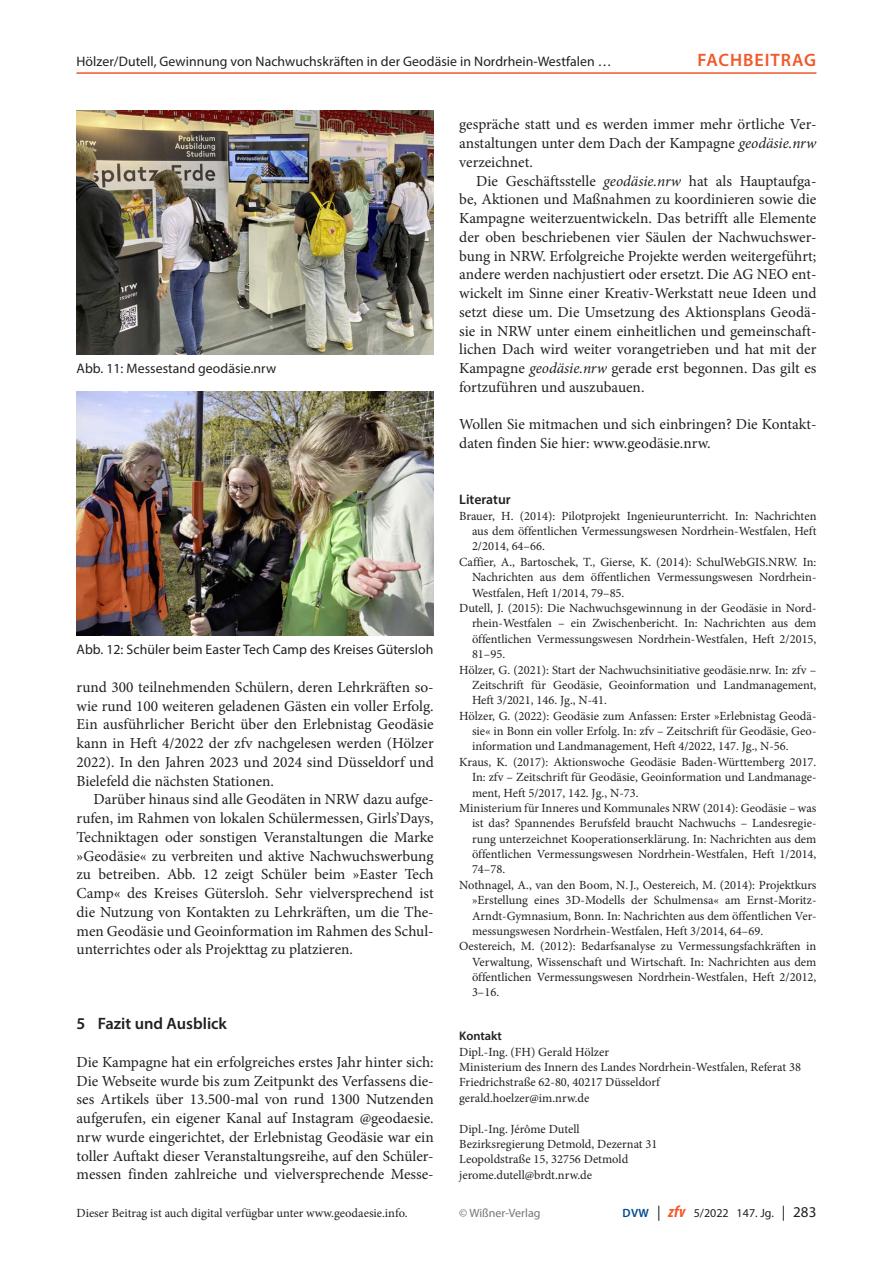
<style>
.page{position:relative;width:893px;height:1263px;background:#fff}
.page>*{position:absolute;margin:0;border:0;box-sizing:border-box;transform-origin:0 0}
.t1{font:600 18px "Myriad Pro";letter-spacing:.055em;color:#f15929}
._11_titel_1{font:600 16.5px "Myriad Pro";color:#231f20}
._01_normal{font:15.3px/18.8px "Minion Pro";color:#231f20;text-align:justify}
._01_normal_oEZ{font:15.3px/18.8px "Minion Pro";color:#231f20;text-align:justify}
._01_normal_oEZ_AA{font:15.3px/18.8px "Minion Pro";color:#231f20}
._05_abb{font:13.8px "Myriad Pro";letter-spacing:.005em;color:#231f20}
._04_literatur_titel{font:600 13.8px "Myriad Pro";color:#231f20}
._04_literatur{font:12.45px/15.3px "Minion Pro";color:#231f20;text-align:justify}
._71_kontakt{font:12.45px "Minion Pro";color:#231f20}
._46_geodaesie-info{font:12.45px "Minion Pro";color:#231f20}
._71_kontakt_titel{font:600 12.45px "Myriad Pro";letter-spacing:-.005em;color:#231f20}
.t2{font:12px "Myriad Pro";letter-spacing:.005em;color:#231f20}
.t3{font:12px "Myriad Pro";color:#757679}
.s1{font-style:italic}
.s2{font-weight:600;color:#014990}
.s3{font-size:15px}
.s4{font-weight:700;font-style:italic;font-stretch:condensed;font-size:16.5px;color:#f15929}
</style>
<div class="page">
<img style="left:77px;top:392px;width:357px;height:244px">
<img style="left:77px;top:111px;width:357px;height:243px">
<hr style="left:77px;top:72px;width:739px;height:2px;background:#f15929">
<p class="_05_abb" style="left:77px;top:53px;width:537px">Hölzer/Dutell, Gewinnung von Nachwuchskräften in der Geodäsie in Nordrhein-Westfalen …</p>
<h1 class="t1" style="left:698px;top:48px;width:118px">Fachbeitrag</h1>
<p class="_05_abb" style="left:77px;top:360px;width:201px">Abb. 11: Messestand geodäsie.nrw</p>
<p class="_05_abb" style="left:77px;top:641px;width:358px">Abb. 12: Schüler beim Easter Tech Camp des Kreises Gütersloh</p>
<p class="_01_normal" style="left:77px;top:678px;width:359px">rund 300 teilnehmenden Schülern, deren Lehrkräften so&shy;wie rund 100 weiteren geladenen Gästen ein voller Erfolg.<br>Ein ausführlicher Bericht über den Erlebnistag Geodäsie kann in Heft 4/2022 der zfv nachgelesen werden (Hölzer 2022). In den Jahren 2023 und 2024 sind Düsseldorf und Bielefeld die nächsten Stationen.</p>
<p class="_01_normal" style="left:77px;top:790px;width:359px;text-indent:17px">Darüber hinaus sind alle Geodäten in NRW dazu aufge&shy;rufen, im Rahmen von lokalen Schülermessen, Girls’Days, Techniktagen oder sonstigen Veranstaltungen die Marke »Geodäsie« zu verbreiten und aktive Nachwuchswerbung zu betreiben. Abb. 12 zeigt Schüler beim »Easter Tech Camp« des Kreises Gütersloh. Sehr vielversprechend ist die Nutzung von Kontakten zu Lehrkräften, um die The&shy;men Geodäsie und Geoinformation im Rahmen des Schul&shy;unterrichtes oder als Projekttag zu platzieren.</p>
<p class="_11_titel_1" style="left:77px;top:1013px;width:152px">5 Fazit und Ausblick</p>
<p class="_01_normal_oEZ" style="left:77px;top:1053px;width:359px">Die Kampagne hat ein erfolgreiches erstes Jahr hinter sich:<br>Die Webseite wurde bis zum Zeitpunkt des Verfassens die&shy;ses Artikels über 13.500‑mal von rund 1300 Nutzenden aufgerufen, ein eigener Kanal auf Instagram @geodaesie. nrw wurde eingerichtet, der Erlebnistag Geodäsie war ein toller Auftakt dieser Veranstaltungsreihe, auf den Schüler&shy;messen finden zahlreiche und vielversprechende Messe-</p>
<p class="_01_normal_oEZ" style="left:459px;top:115px;width:359px">gespräche statt und es werden immer mehr örtliche Ver&shy;anstaltungen unter dem Dach der Kampagne <span class="s1">geodäsie.nrw </span>verzeichnet.</p>
<p class="_01_normal" style="left:459px;top:171px;width:359px;text-indent:17px">Die Geschäftsstelle <span class="s1">geodäsie.nrw</span> hat als Hauptaufga&shy;be, Aktionen und Maßnahmen zu koordinieren sowie die Kampagne weiterzuentwickeln. Das betrifft alle Elemente der oben beschriebenen vier Säulen der Nachwuchswer&shy;bung in NRW. Erfolgreiche Projekte werden weitergeführt; andere werden nachjustiert oder ersetzt. Die AG NEO ent&shy;wickelt im Sinne einer Kreativ-Werkstatt neue Ideen und setzt diese um. Die Umsetzung des Aktionsplans Geodä&shy;sie in NRW unter einem einheitlichen und gemeinschaft&shy;lichen Dach wird weiter vorangetrieben und hat mit der Kampagne <span class="s1">geodäsie.nrw</span> gerade erst begonnen. Das gilt es fortzuführen und auszubauen.</p>
<p class="_01_normal_oEZ_AA" style="left:459px;top:415px;width:359px">Wollen Sie mitmachen und sich einbringen? Die Kontakt&shy;daten finden Sie hier: www.geodäsie.nrw.</p>
<p class="_04_literatur_titel" style="left:459px;top:491px;width:53px">Literatur</p>
<p class="_04_literatur" style="left:472px;top:508px;width:346px;text-indent:-13px">Brauer, H. (2014): Pilotprojekt Ingenieurunterricht. In: Nachrichten aus dem öffentlichen Vermessungswesen Nordrhein-Westfalen, Heft 2/2014, 64–66.</p>
<p class="_04_literatur" style="left:472px;top:554px;width:346px;text-indent:-13px">Caffier, A., Bartoschek, T., Gierse, K. (2014): SchulWebGIS.NRW. In:<br>Nachrichten aus dem öffentlichen Vermessungswesen Nordrhein-Westfalen, Heft 1/2014, 79–85.</p>
<p class="_04_literatur" style="left:472px;top:600px;width:346px;text-indent:-13px">Dutell, J. (2015): Die Nachwuchsgewinnung in der Geodäsie in Nord&shy;rhein-Westfalen – ein Zwischenbericht. In: Nachrichten aus dem öffentlichen Vermessungswesen Nordrhein-Westfalen, Heft 2/2015, 81–95.</p>
<p class="_04_literatur" style="left:472px;top:662px;width:346px;text-indent:-13px">Hölzer, G. (2021): Start der Nachwuchsinitiative geodäsie.nrw. In: zfv – Zeitschrift für Geodäsie, Geoinformation und Landmanagement, Heft 3/2021, 146. Jg., N-41.</p>
<p class="_04_literatur" style="left:472px;top:708px;width:346px;text-indent:-13px">Hölzer, G. (2022): Geodäsie zum Anfassen: Erster »Erlebnistag Geodä&shy;sie« in Bonn ein voller Erfolg. In: zfv – Zeitschrift für Geodäsie, Geo&shy;information und Landmanagement, Heft 4/2022, 147. Jg., N-56.</p>
<p class="_04_literatur" style="left:472px;top:754px;width:346px;text-indent:-13px">Kraus, K. (2017): Aktionswoche Geodäsie Baden-Württemberg 2017.<br>In: zfv – Zeitschrift für Geodäsie, Geoinformation und Landmanage&shy;ment, Heft 5/2017, 142. Jg., N-73.</p>
<p class="_04_literatur" style="left:472px;top:800px;width:346px;text-indent:-13px">Ministerium für Inneres und Kommunales NRW (2014): Geodäsie – was ist das? Spannendes Berufsfeld braucht Nachwuchs – Landesregie&shy;rung unterzeichnet Kooperationserklärung. In: Nachrichten aus dem öffentlichen Vermessungswesen Nordrhein-Westfalen, Heft 1/2014, 74–78.</p>
<p class="_04_literatur" style="left:472px;top:877px;width:346px;text-indent:-13px">Nothnagel, A., van den Boom, N.J., Oestereich, M. (2014): Projektkurs »Erstellung eines 3D-Modells der Schulmensa« am Ernst-Moritz-Arndt-Gymnasium, Bonn. In: Nachrichten aus dem öffentlichen Ver&shy;messungswesen Nordrhein-Westfalen, Heft 3/2014, 64–69.</p>
<p class="_04_literatur" style="left:472px;top:939px;width:346px;text-indent:-13px">Oestereich, M. (2012): Bedarfsanalyse zu Vermessungsfachkräften in Verwaltung, Wissenschaft und Wirtschaft. In: Nachrichten aus dem öffentlichen Vermessungswesen Nordrhein-Westfalen, Heft 2/2012, 3–16.</p>
<p class="_71_kontakt_titel" style="left:459px;top:1028px;width:44px">Kontakt</p>
<p class="_71_kontakt" style="left:459px;top:1043px;width:151px">Dipl.-Ing. (FH) Gerald Hölzer</p>
<p class="_71_kontakt" style="left:459px;top:1059px;width:343px">Ministerium des Innern des Landes Nordrhein-Westfalen, Referat 38</p>
<p class="_71_kontakt" style="left:459px;top:1074px;width:202px">Friedrichstraße 62-80, 40217 Düsseldorf</p>
<p class="_71_kontakt" style="left:459px;top:1089px;width:132px">gerald.hoelzer@im.nrw.de</p>
<p class="_71_kontakt" style="left:459px;top:1120px;width:122px">Dipl.-Ing. Jérôme Dutell</p>
<p class="_71_kontakt" style="left:459px;top:1135px;width:200px">Bezirksregierung Detmold, Dezernat 31</p>
<p class="_71_kontakt" style="left:459px;top:1151px;width:171px">Leopoldstraße 15, 32756 Detmold</p>
<p class="_71_kontakt" style="left:459px;top:1166px;width:134px">jerome.dutell@brdt.nrw.de</p>
<p class="_46_geodaesie-info" style="left:77px;top:1204px;width:332px">Dieser Beitrag ist auch digital verfügbar unter www.geodaesie.info.</p>
<p class="t3" style="left:459px;top:1205px;width:83px">© Wißner-Verlag</p>
<p class="t2" style="left:623px;top:1205px;width:195px"><span class="s2">DVW</span> <span class="s3">|</span> <span class="s4">zfv</span> 5/2022 147. Jg. <span class="s3">| 283</span></p>
</div>
